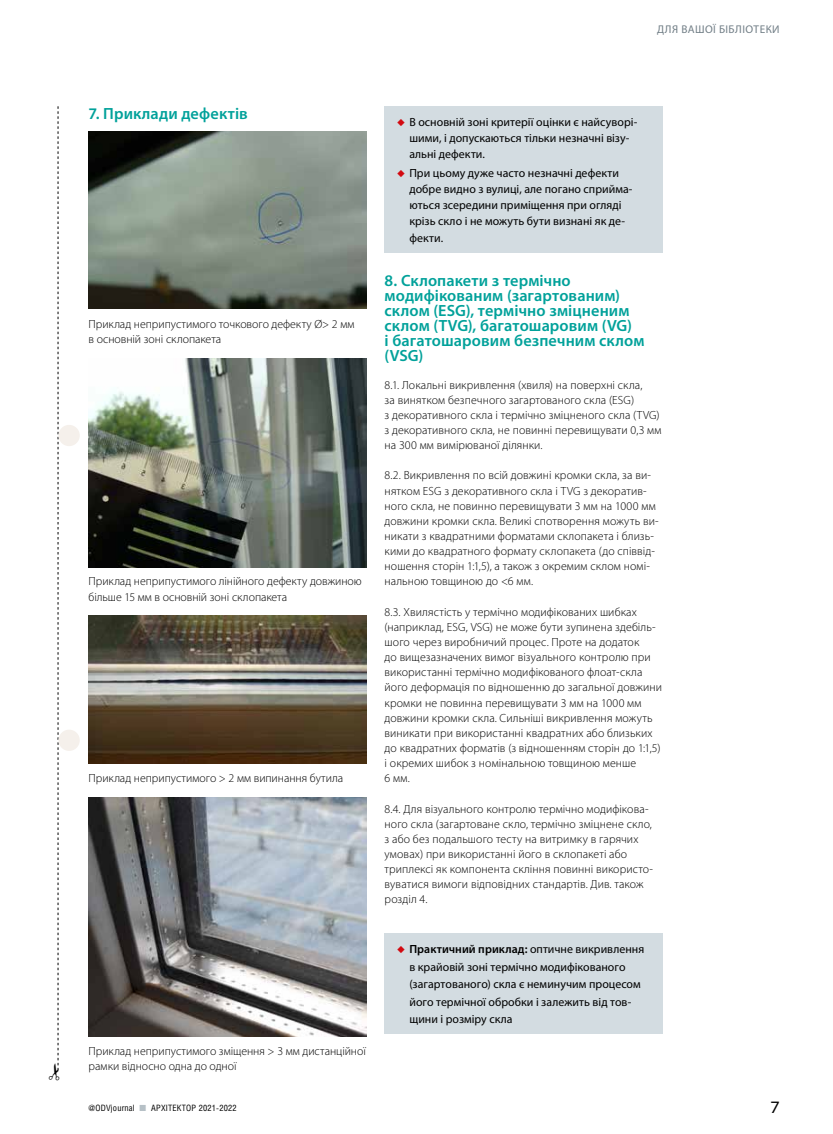
<style>
.page{position:relative;width:833px;height:1134px;background:#fff}
.page>*{position:absolute;margin:0;border:0;box-sizing:border-box;transform-origin:0 0}
.t1{font:semi-expanded 17.5px "Myriad Pro";color:#000}
.t2{font:600 16.25px/15px "Myriad Pro";letter-spacing:.005em;color:#00a19a}
.t3{font:300 11.88px/15.1px "Myriad Pro";letter-spacing:.005em;color:#000}
.t4{font:11.88px/16.2px "Myriad Pro";letter-spacing:.005em;color:#000}
.t5{font:11.25px "Myriad Pro";letter-spacing:.04em;color:#717e86}
.t6{font:8.75px "Helios Cond C";letter-spacing:.02em;color:#000}
.s1{color:#d20a11}
.s2{font-weight:600}
.s3{color:#b6c0c6}
</style>
<div class="page">
<div style="left:58px;top:425px;width:22px;height:21px;background:#f5f0eb;border-radius:50%"></div>
<div style="left:58px;top:730px;width:22px;height:21px;background:#f5f0eb;border-radius:50%"></div>
<div style="left:384px;top:106px;width:279px;height:146px;background:#d3dce1"></div>
<img style="left:89px;top:131px;width:278px;height:177px">
<img style="left:89px;top:358px;width:278px;height:209px">
<img style="left:89px;top:616px;width:278px;height:148px">
<img style="left:89px;top:797px;width:278px;height:239px">
<div style="left:384px;top:934px;width:279px;height:100px;background:#d3dce1"></div>
<svg style="left:57px;top:106px;width:2px;height:965px"></svg>
<p class="t5" style="left:657px;top:22px;width:124px">ДЛЯ ВАШОЇ БІБЛІОТЕКИ</p>
<h2 class="t2" style="left:89px;top:105px;width:161px">7. Приклади дефектів</h2>
<p class="t3" style="left:89px;top:317px;width:267px">Приклад неприпустимого точкового дефекту Ø&gt; 2 мм в основній зоні склопакета</p>
<p class="t3" style="left:89px;top:574px;width:275px">Приклад неприпустимого лінійного дефекту довжиною більше 15 мм в основній зоні склопакета</p>
<p class="t3" style="left:89px;top:771px;width:256px">Приклад неприпустимого &gt; 2 мм випинання бутила</p>
<p class="t3" style="left:89px;top:1043px;width:279px">Приклад неприпустимого зміщення &gt; 3 мм дистанційної рамки відносно одна до одної</p>
<p class="t4" style="left:409px;top:114px;width:229px;text-indent:-12px"><span class="s1">◆</span> В основній зоні критерії оцінки є найсуворі&shy;шими, і допускаються тільки незначні візу&shy;альні дефекти.</p>
<p class="t4" style="left:409px;top:164px;width:225px;text-indent:-12px"><span class="s1">◆</span> При цьому дуже часто незначні дефекти добре видно з вулиці, але погано сприйма&shy;ються зсередини приміщення при огляді крізь скло і не можуть бути визнані як де&shy;фекти.</p>
<h2 class="t2" style="left:384px;top:272px;width:261px">8. Склопакети з термічно модифікованим (загартованим) склом (ESG), термічно зміцненим склом (TVG), багатошаровим (VG)<br>і багатошаровим безпечним склом (VSG)</h2>
<p class="t3" style="left:384px;top:377px;width:278px">8.1. Локальні викривлення (хвиля) на поверхні скла,<br>за винятком безпечного загартованого скла (ESG)<br>з декоративного скла і термічно зміцненого скла (TVG) з декоративного скла, не повинні перевищувати 0,3 мм на 300 мм вимірюваної ділянки.</p>
<p class="t3" style="left:384px;top:468px;width:276px">8.2. Викривлення по всій довжині кромки скла, за ви&shy;нятком ESG з декоративного скла і TVG з декоратив&shy;ного скла, не повинно перевищувати 3 мм на 1000 мм довжини кромки скла. Великі спотворення можуть ви&shy;никати з квадратними форматами склопакета і близь&shy;кими до квадратного формату склопакета (до співвід&shy;ношення сторін 1:1,5), а також з окремим склом номі&shy;нальною товщиною до &lt;6 мм.</p>
<p class="t3" style="left:384px;top:604px;width:279px">8.3. Хвилястість у термічно модифікованих шибках (наприклад, ESG, VSG) не може бути зупинена здебіль&shy;шого через виробничий процес. Проте на додаток<br>до вищезазначених вимог візуального контролю при використанні термічно модифікованого флоат-скла його деформація по відношенню до загальної довжини кромки не повинна перевищувати 3 мм на 1000 мм довжини кромки скла. Сильніші викривлення можуть виникати при використанні квадратних або близьких до квадратних форматів (з відношенням сторін до 1:1,5) і окремих шибок з номінальною товщиною менше<br>6 мм.</p>
<p class="t3" style="left:384px;top:801px;width:270px">8.4. Для візуального контролю термічно модифікова&shy;ного скла (загартоване скло, термічно зміцнене скло, з або без подальшого тесту на витримку в гарячих умовах) при використанні його в склопакеті або триплексі як компонента скління повинні використо&shy;вуватися вимоги відповідних стандартів. Див. також розділ 4.</p>
<p class="t4" style="left:409px;top:940px;width:236px;line-height:17.5px;text-indent:-12px"><span class="s1">◆</span> <span class="s2">Практичний приклад:</span> оптичне викривлення в крайовій зоні термічно модифікованого (загартованого) скла є неминучим процесом його термічної обробки і залежить від тов&shy;щини і розміру скла</p>
<p class="t6" style="left:89px;top:1103px;width:150px">@ODVjournal <span class="s3">■</span> АРХІТЕКТОР 2021-2022</p>
<h1 class="t1" style="left:770px;top:1097px;width:11px">7</h1>
</div>
